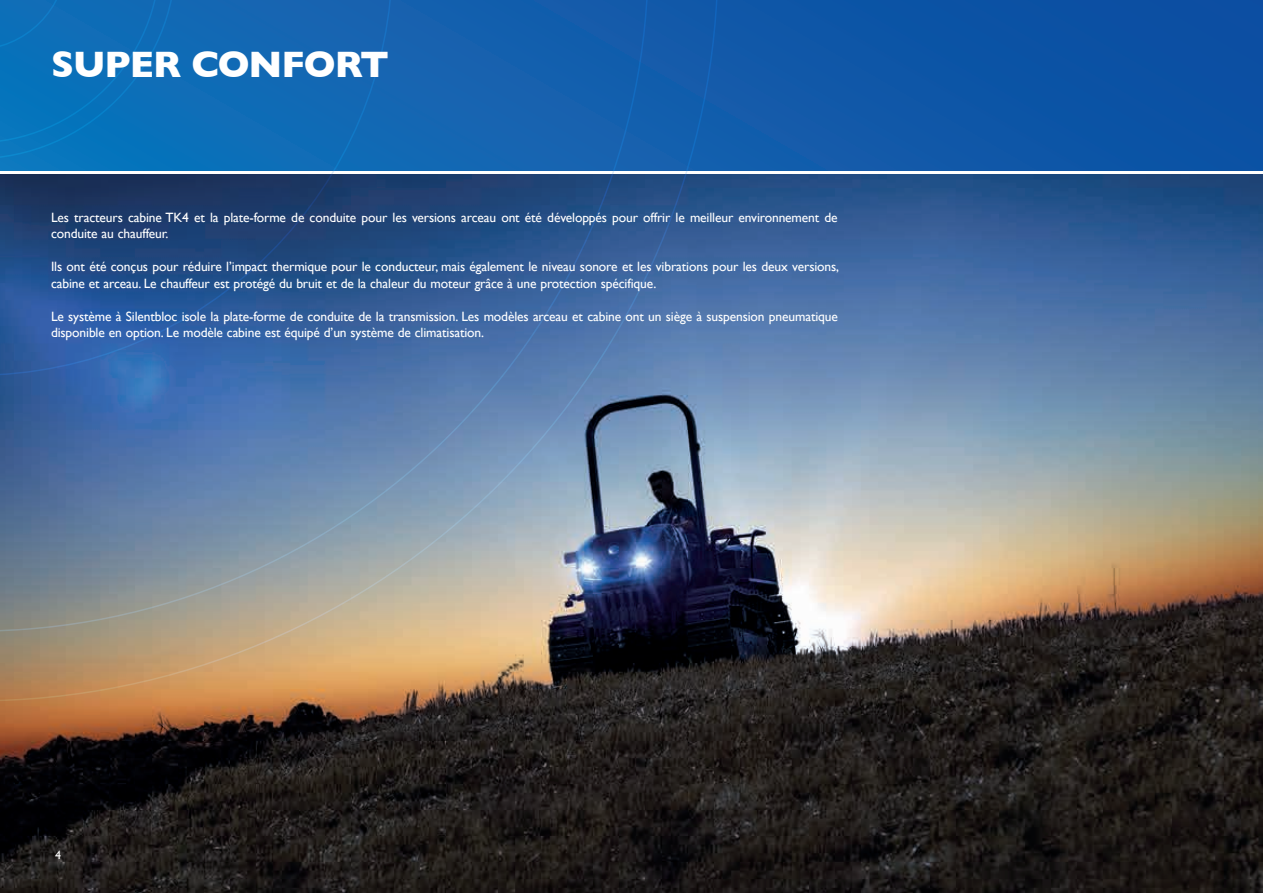
<style>
.page{position:relative;width:1263px;height:893px;background:#fff}
.page>*{position:absolute;margin:0;border:0;box-sizing:border-box;transform-origin:0 0}
.t1{font:700 37.5px "Gill Sans";letter-spacing:-.025em;color:#fff}
.t2{font:13.5px/16.5px "Gill Sans";letter-spacing:-.01em;color:#fff}
.t3{font:12px "Gill Sans";color:#fff}
</style>
<div class="page">
<div style="left:0;top:0;width:1263px;height:170px;background:#0c54a6"></div>
<img style="left:0;top:174px;width:1263px;height:719px">
<img style="left:0;top:0;width:719px;height:702px">
<svg style="left:0;top:0;width:649px;height:632px;background:#5a7ca4"></svg>
<svg style="left:0;top:0;width:393px;height:376px;background:#215997"></svg>
<div style="left:0;top:0;width:176px;height:159px;background:#0a70b9"></div>
<h1 class="t1" style="left:51px;top:34px;width:340px">SUPER CONFORT</h1>
<p class="t2" style="left:51px;top:209px;width:788px">Les tracteurs cabine TK4 et la plate-forme de conduite pour les versions arceau ont été développés pour offrir le meilleur environnement de conduite au chauffeur.</p>
<p class="t2" style="left:51px;top:258px;width:790px">Ils ont été conçus pour réduire l’impact thermique pour le conducteur, mais également le niveau sonore et les vibrations pour les deux versions, cabine et arceau. Le chauffeur est protégé du bruit et de la chaleur du moteur grâce à une protection spécifique.</p>
<p class="t2" style="left:51px;top:308px;width:788px">Le système à Silentbloc isole la plate-forme de conduite de la transmission. Les modèles arceau et cabine ont un siège à suspension pneumatique disponible en option. Le modèle cabine est équipé d’un système de climatisation.</p>
<p class="t3" style="left:55px;top:848px;width:7px">4</p>
</div>
